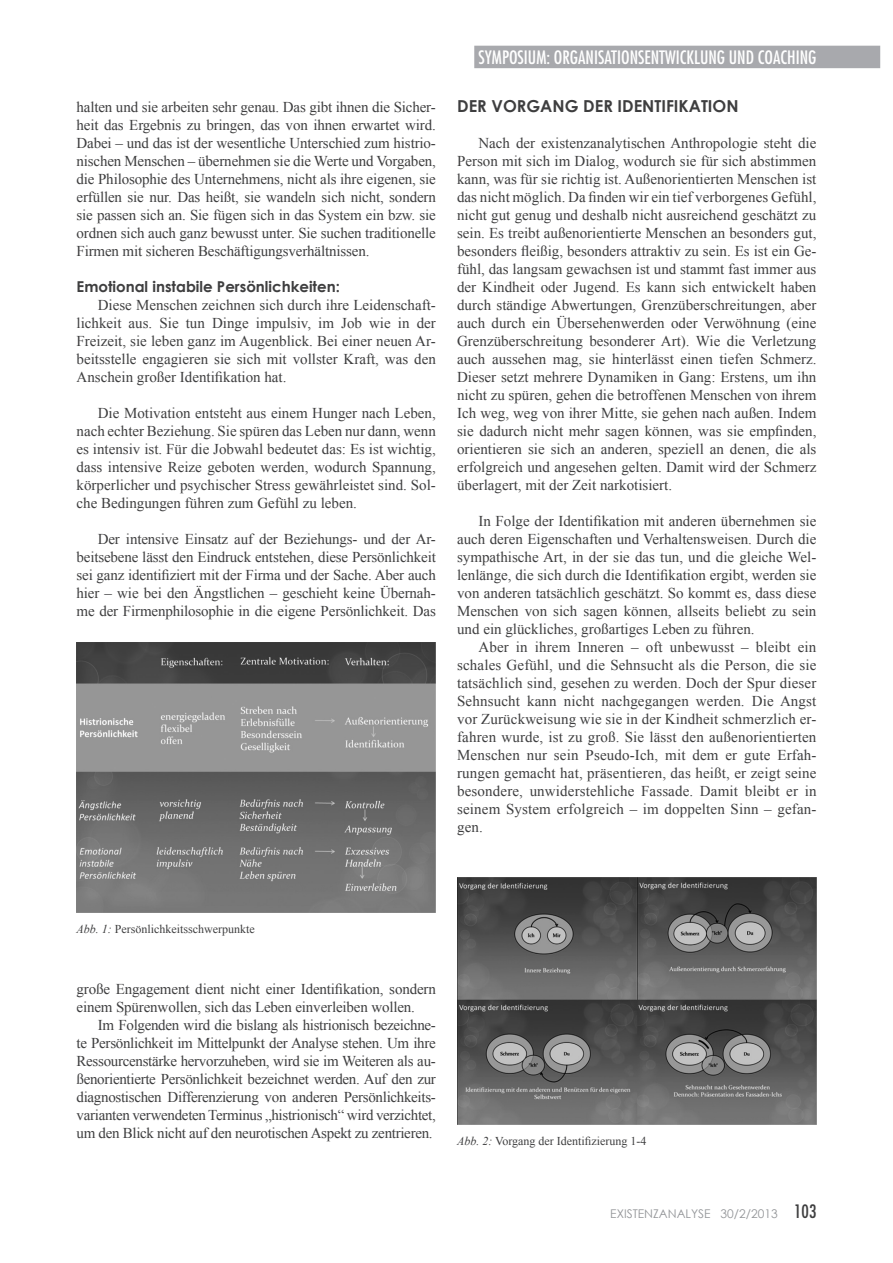
<style>
.page{position:relative;width:893px;height:1263px;background:#fff}
.page>*{position:absolute;margin:0;border:0;box-sizing:border-box;transform-origin:0 0}
.t1{font:condensed 18px "Futura Std";color:#fff}
.H3_-_I{font:700 16.5px "Century Gothic";color:#3e3e3f}
.Fließ{font:15px/18px "Times New Roman";letter-spacing:-.01em;color:#3e3e3f;text-align:justify}
.H5_-_1_1{font:700 15px "Century Gothic";color:#3e3e3f}
.Bildunterschrift{font:12px "Times New Roman";color:#3e3e3f}
.t2{font:12px "Century Gothic";color:#939598}
.s1{font-style:italic}
.s2{font-family:"Futura Std";font-stretch:condensed;font-size:18px;color:#3e3e3f}
</style>
<div class="page">
<div style="left:474px;top:46px;width:406px;height:22px;background:#a8a9ad"></div>
<img style="left:77px;top:642px;width:359px;height:270px">
<img style="left:457px;top:877px;width:359px;height:247px">
<p class="Fließ" style="left:77px;top:97px;width:361px">halten und sie arbeiten sehr genau. Das gibt ihnen die Sicher&shy;heit das Ergebnis zu bringen, das von ihnen erwartet wird.<br>Dabei – und das ist der wesentliche Unterschied zum histrio&shy;nischen Menschen – übernehmen sie die Werte und Vorgaben, die Philosophie des Unternehmens, nicht als ihre eigenen, sie erfüllen sie nur. Das heißt, sie wandeln sich nicht, sondern sie passen sich an. Sie fügen sich in das System ein bzw. sie ordnen sich auch ganz bewusst unter. Sie suchen traditionelle Firmen mit sicheren Beschäftigungsverhältnissen.</p>
<p class="H5_-_1_1" style="left:77px;top:275px;width:265px">Emotional instabile Persönlichkeiten:</p>
<p class="Fließ" style="left:77px;top:295px;width:361px;text-indent:21px">Diese Menschen zeichnen sich durch ihre Leidenschaft&shy;lichkeit aus. Sie tun Dinge impulsiv, im Job wie in der Freizeit, sie leben ganz im Augenblick. Bei einer neuen Ar&shy;beitsstelle engagieren sie sich mit vollster Kraft, was den Anschein großer Identifikation hat.</p>
<p class="Fließ" style="left:77px;top:403px;width:361px;text-indent:21px">Die Motivation entsteht aus einem Hunger nach Leben, nach echter Beziehung. Sie spüren das Leben nur dann, wenn es intensiv ist. Für die Jobwahl bedeutet das: Es ist wichtig, dass intensive Reize geboten werden, wodurch Spannung, körperlicher und psychischer Stress gewährleistet sind. Sol&shy;che Bedingungen führen zum Gefühl zu leben.</p>
<p class="Fließ" style="left:77px;top:529px;width:361px;text-indent:21px">Der intensive Einsatz auf der Beziehungs- und der Ar&shy;beitsebene lässt den Eindruck entstehen, diese Persönlichkeit sei ganz identifiziert mit der Firma und der Sache. Aber auch hier – wie bei den Ängstlichen – geschieht keine Übernah&shy;me der Firmenphilosophie in die eigene Persönlichkeit. Das</p>
<p class="t1" style="left:478px;top:46px;width:339px">SYMPOSIUM: ORGANISATIONSENTWICKLUNG UND COACHING</p>
<p class="H3_-_I" style="left:457px;top:93px;width:283px">DER VORGANG DER IDENTIFIKATION</p>
<p class="Fließ" style="left:457px;top:133px;width:361px;text-indent:21px">Nach der existenzanalytischen Anthropologie steht die Person mit sich im Dialog, wodurch sie für sich abstimmen kann, was für sie richtig ist. Außenorientierten Menschen ist das nicht möglich. Da finden wir ein tief verborgenes Gefühl, nicht gut genug und deshalb nicht ausreichend geschätzt zu sein. Es treibt außenorientierte Menschen an besonders gut, besonders fleißig, besonders attraktiv zu sein. Es ist ein Ge&shy;fühl, das langsam gewachsen ist und stammt fast immer aus der Kindheit oder Jugend. Es kann sich entwickelt haben durch ständige Abwertungen, Grenzüberschreitungen, aber auch durch ein Übersehenwerden oder Verwöhnung (eine Grenzüberschreitung besonderer Art). Wie die Verletzung auch aussehen mag, sie hinterlässt einen tiefen Schmerz.<br>Dieser setzt mehrere Dynamiken in Gang: Erstens, um ihn nicht zu spüren, gehen die betroffenen Menschen von ihrem Ich weg, weg von ihrer Mitte, sie gehen nach außen. Indem sie dadurch nicht mehr sagen können, was sie empfinden, orientieren sie sich an anderen, speziell an denen, die als erfolgreich und angesehen gelten. Damit wird der Schmerz überlagert, mit der Zeit narkotisiert.</p>
<p class="Fließ" style="left:457px;top:511px;width:361px;text-indent:21px">In Folge der Identifikation mit anderen übernehmen sie auch deren Eigenschaften und Verhaltensweisen. Durch die sympathische Art, in der sie das tun, und die gleiche Wel&shy;lenlänge, die sich durch die Identifikation ergibt, werden sie von anderen tatsächlich geschätzt. So kommt es, dass diese Menschen von sich sagen können, allseits beliebt zu sein und ein glückliches, großartiges Leben zu führen.</p>
<p class="Fließ" style="left:457px;top:637px;width:361px;text-indent:21px">Aber in ihrem Inneren – oft unbewusst – bleibt ein schales Gefühl, und die Sehnsucht als die Person, die sie tatsächlich sind, gesehen zu werden. Doch der Spur dieser Sehnsucht kann nicht nachgegangen werden. Die Angst vor Zurückweisung wie sie in der Kindheit schmerzlich er&shy;fahren wurde, ist zu groß. Sie lässt den außenorientierten Menschen nur sein Pseudo-Ich, mit dem er gute Erfah&shy;rungen gemacht hat, präsentieren, das heißt, er zeigt seine besondere, unwiderstehliche Fassade. Damit bleibt er in seinem System erfolgreich – im doppelten Sinn – gefan&shy;gen.</p>
<p class="Bildunterschrift" style="left:77px;top:921px;width:180px"><span class="s1">Abb. 1:</span> Persönlichkeitsschwerpunkte</p>
<p class="Fließ" style="left:77px;top:979px;width:361px">große Engagement dient nicht einer Identifikation, sondern einem Spürenwollen, sich das Leben einverleiben wollen.</p>
<p class="Fließ" style="left:77px;top:1015px;width:361px;text-indent:21px">Im Folgenden wird die bislang als histrionisch bezeichne&shy;te Persönlichkeit im Mittelpunkt der Analyse stehen. Um ihre Ressourcenstärke hervorzuheben, wird sie im Weiteren als au&shy;ßenorientierte Persönlichkeit bezeichnet werden. Auf den zur diagnostischen Differenzierung von anderen Persönlichkeits&shy;varianten verwendeten Terminus „histrionisch“ wird verzichtet, um den Blick nicht auf den neurotischen Aspekt zu zentrieren.</p>
<p class="Bildunterschrift" style="left:457px;top:1133px;width:191px"><span class="s1">Abb. 2:</span> Vorgang der Identifizierung 1-4</p>
<p class="t2" style="left:610px;top:1205px;width:208px">EXISTENZANALYSE 30/2/2013 <span class="s2">103</span></p>
</div>
